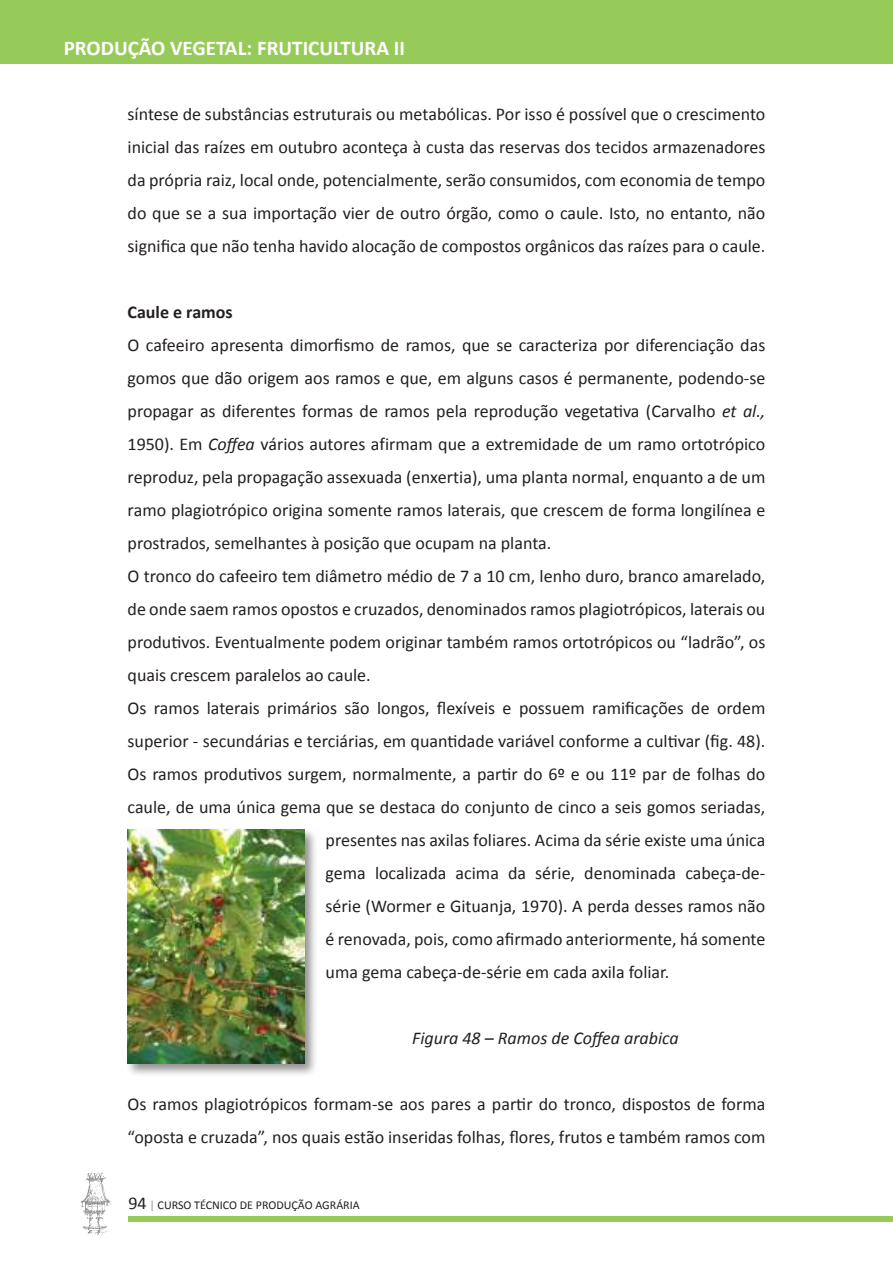
<style>
.page{position:relative;width:893px;height:1263px;background:#fff}
.page>*{position:absolute;margin:0;border:0;box-sizing:border-box;transform-origin:0 0}
.t1{font:700 21px "Calibri";color:#fff}
.t2{font:18px/33px "Calibri";color:#241f1f;text-align:justify}
.t3{font:italic 18px "Calibri";color:#241f1f}
.t4{font:700 18px "Calibri";color:#241f1f}
.t5{font:12px "Calibri";color:#241f1f}
.s1{font-style:italic}
.s2{font-size:18px}
.s3{color:#919193}
</style>
<div class="page">
<div style="left:128px;top:1216px;width:765px;height:5px;background:#97cb59"></div>
<div style="left:0;top:0;width:893px;height:64px;background:#97cb59"></div>
<svg style="left:80px;top:1171px;width:31px;height:64px"></svg>
<div style="left:125px;top:827px;width:194px;height:250px;background:#241f1f;opacity:.5"></div>
<img style="left:128px;top:829px;width:176px;height:234px">
<p class="t1" style="left:64px;top:35px;width:343px">PRODUÇÃO VEGETAL: FRUTICULTURA II</p>
<p class="t2" style="left:128px;top:96px;width:639px">síntese de substâncias estruturais ou metabólicas. Por isso é possível que o crescimento inicial das raízes em outubro aconteça à custa das reservas dos tecidos armazenadores da própria raiz, local onde, potencialmente, serão consumidos, com economia de tempo do que se a sua importação vier de outro órgão, como o caule. Isto, no entanto, não significa que não tenha havido alocação de compostos orgânicos das raízes para o caule.</p>
<p class="t4" style="left:128px;top:301px;width:107px">Caule e ramos</p>
<p class="t2" style="left:128px;top:327px;width:639px">O cafeeiro apresenta dimorfismo de ramos, que se caracteriza por diferenciação das</p>
<p class="t2" style="left:128px;top:360px;width:639px">gomos que dão origem aos ramos e que, em alguns casos é permanente, podendo-se</p>
<p class="t2" style="left:128px;top:393px;width:639px">propagar as diferentes formas de ramos pela reprodução vegetativa (Carvalho <span class="s1">et al.,</span></p>
<p class="t2" style="left:128px;top:426px;width:639px">1950). Em <span class="s1">Coffea</span> vários autores afirmam que a extremidade de um ramo ortotrópico</p>
<p class="t2" style="left:128px;top:459px;width:639px">reproduz, pela propagação assexuada (enxertia), uma planta normal, enquanto a de um</p>
<p class="t2" style="left:128px;top:492px;width:639px">ramo plagiotrópico origina somente ramos laterais, que crescem de forma longilínea e</p>
<p class="t2" style="left:128px;top:525px;width:425px">prostrados, semelhantes à posição que ocupam na planta.</p>
<p class="t2" style="left:128px;top:558px;width:639px">O tronco do cafeeiro tem diâmetro médio de 7 a 10 cm, lenho duro, branco amarelado,</p>
<p class="t2" style="left:128px;top:591px;width:639px">de onde saem ramos opostos e cruzados, denominados ramos plagiotrópicos, laterais ou</p>
<p class="t2" style="left:128px;top:624px;width:639px">produtivos. Eventualmente podem originar também ramos ortotrópicos ou “ladrão”, os</p>
<p class="t2" style="left:128px;top:657px;width:245px">quais crescem paralelos ao caule.</p>
<p class="t2" style="left:128px;top:690px;width:639px">Os ramos laterais primários são longos, flexíveis e possuem ramificações de ordem</p>
<p class="t2" style="left:128px;top:723px;width:639px">superior - secundárias e terciárias, em quantidade variável conforme a cultivar (fig. 48).</p>
<p class="t2" style="left:128px;top:756px;width:639px">Os ramos produtivos surgem, normalmente, a partir do 6º e ou 11º par de folhas do</p>
<p class="t2" style="left:128px;top:789px;width:639px">caule, de uma única gema que se destaca do conjunto de cinco a seis gomos seriadas,</p>
<p class="t2" style="left:326px;top:822px;width:441px">presentes nas axilas foliares. Acima da série existe uma única</p>
<p class="t2" style="left:326px;top:855px;width:441px">gema localizada acima da série, denominada cabeça-de-</p>
<p class="t2" style="left:326px;top:888px;width:441px">série (Wormer e Gituanja, 1970). A perda desses ramos não</p>
<p class="t2" style="left:326px;top:921px;width:441px">é renovada, pois, como afirmado anteriormente, há somente</p>
<p class="t2" style="left:326px;top:954px;width:345px">uma gema cabeça-de-série em cada axila foliar.</p>
<p class="t3" style="left:412px;top:1027px;width:268px">Figura 48 – Ramos de Coffea arabica</p>
<p class="t2" style="left:128px;top:1086px;width:639px">Os ramos plagiotrópicos formam-se aos pares a partir do tronco, dispostos de forma “oposta e cruzada”, nos quais estão inseridas folhas, flores, frutos e também ramos com</p>
<p class="t5" style="left:128px;top:1198px;width:233px"><span class="s2">94</span> <span class="s3">|</span> CURSO TÉCNICO DE PRODUÇÃO AGRÁRIA</p>
</div>
